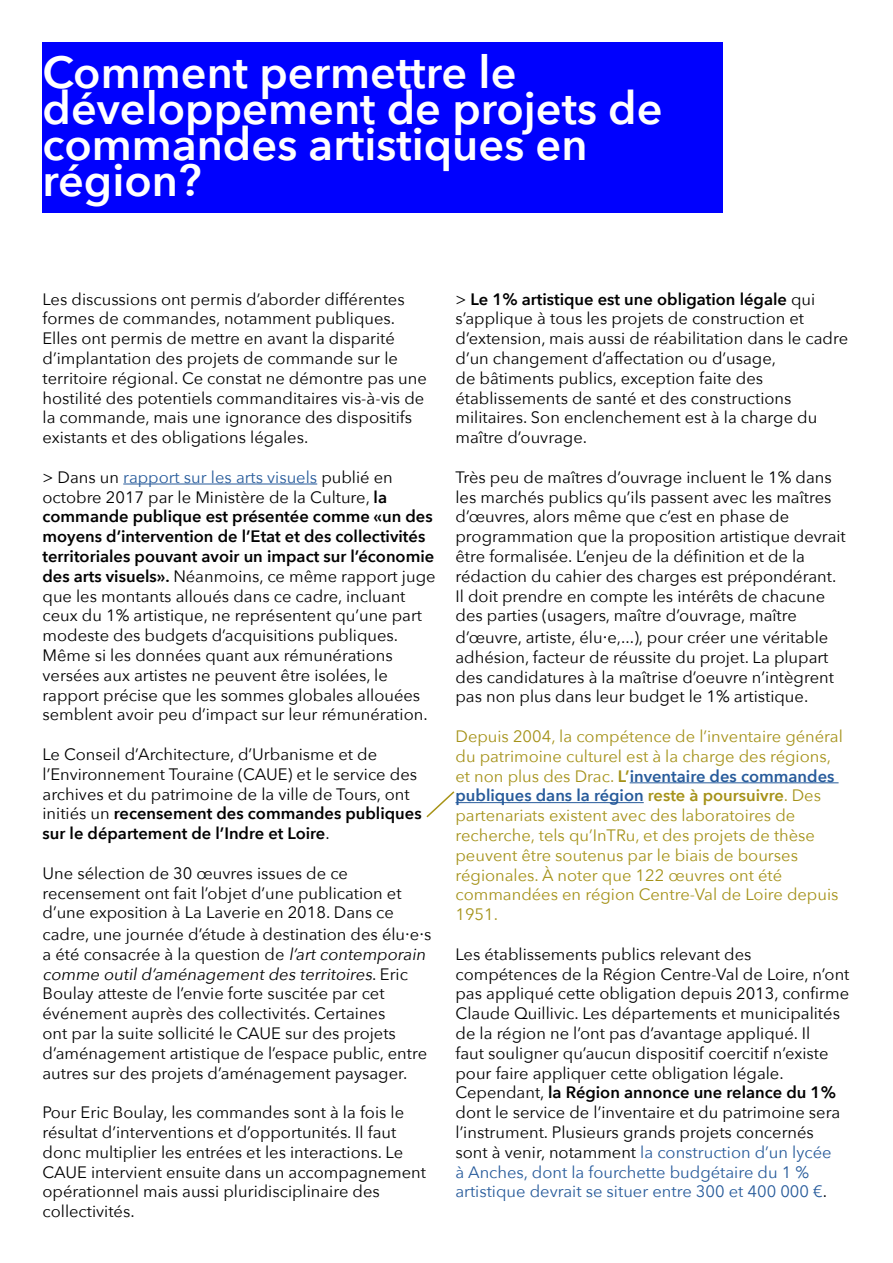
<style>
.page{position:relative;width:893px;height:1263px;background:#fff}
.page>*{position:absolute;margin:0;border:0;box-sizing:border-box;transform-origin:0 0}
.t1{font:600 45px/36px "Avenir Next";color:#fff}
.t2{font:16.5px/19.8px "Avenir Next";color:#000}
.t3{font:16.5px/19.8px "Avenir Next";color:#a59219}
.s1{color:#275b9b}
.s2{font-weight:600}
.s3{font-size:18px}
.s4{font-style:italic}
.s5{font-weight:600;color:#275b9b}
</style>
<div class="page">
<hr style="left:123px;top:484px;width:194px;height:1px;background:#275b9b">
<hr style="left:630px;top:782px;width:209px;height:1px;background:#275b9b">
<hr style="left:455px;top:802px;width:189px;height:1px;background:#275b9b">
<div style="left:43px;top:43px;width:680px;height:170px;background:#0001fe"></div>
<svg style="left:426px;top:791px;width:30px;height:27px"></svg>
<h1 class="t1" style="left:43px;top:54px;width:622px">Comment permettre le développement de projets de commandes artistiques en région?</h1>
<p class="t2" style="left:43px;top:289px;width:386px">Les discussions ont permis d’aborder différentes formes de commandes, notamment publiques.<br>Elles ont permis de mettre en avant la disparité d’implantation des projets de commande sur le territoire régional. Ce constat ne démontre pas une hostilité des potentiels commanditaires vis-à-vis de la commande, mais une ignorance des dispositifs existants et des obligations légales.</p>
<p class="t2" style="left:43px;top:467px;width:395px">&gt; Dans un <span class="s1">rapport sur les arts visuels</span> publié en octobre 2017 par le Ministère de la Culture, <span class="s2">la commande publique est présentée comme «un des moyens d’intervention de l’Etat et des collectivités territoriales pouvant avoir un impact sur l’économie des arts visuels».</span> Néanmoins, ce même rapport juge que les montants alloués dans ce cadre, incluant ceux du 1% artistique, ne représentent qu’une part modeste des budgets d’acquisitions publiques.<br>Même si les données quant aux rémunérations versées aux artistes ne peuvent être isolées, le rapport précise que les sommes globales allouées semblent avoir peu d’impact sur leur rémunération.</p>
<p class="t2" style="left:43px;top:744px;width:381px">Le Conseil d’Architecture, d’Urbanisme et de l’Environnement Touraine (CAUE) et le service des archives et du patrimoine de la ville de Tours, ont initiés un <span class="s2">recensement des commandes publiques sur le département de l’Indre et Loire</span>.</p>
<p class="t2" style="left:43px;top:863px;width:361px">Une sélection de 30 œuvres issues de ce recensement ont fait l’objet d’une publication et d’une exposition à La Laverie en 2018. Dans ce</p>
<p class="t2" style="left:43px;top:924px;width:390px">cadre, une journée d’étude à destination des élu<span class="s3">·</span>e<span class="s3">·</span>s a été consacrée à la question de <span class="s4">l’art contemporain comme outil d’aménagement des territoires</span>. E r i c Boulay atteste de l’envie forte suscitée par cet événement auprès des collectivités. Certaines<br>ont par la suite sollicité le CAUE sur des projets d’aménagement artistique de l’espace public, entre autres sur des projets d’aménagement paysager.</p>
<p class="t2" style="left:43px;top:1102px;width:385px">Pour Eric Boulay, les commandes sont à la fois le résultat d’interventions et d’opportunités. Il faut donc multiplier les entrées et les interactions. Le CAUE intervient ensuite dans un accompagnement opérationnel mais aussi pluridisciplinaire des collectivités.</p>
<p class="t2" style="left:455px;top:289px;width:394px">&gt; <span class="s2">Le 1% artistique est une obligation légale</span> qui s’applique à tous les projets de construction et d’extension, mais aussi de réabilitation dans le cadre d’un changement d’affectation ou d’usage,<br>de bâtiments publics, exception faite des établissements de santé et des constructions militaires. Son enclenchement est à la charge du maître d’ouvrage.</p>
<p class="t2" style="left:455px;top:467px;width:392px">Très peu de maîtres d’ouvrage incluent le 1% dans les marchés publics qu’ils passent avec les maîtres d’œuvres, alors même que c’est en phase de programmation que la proposition artistique devrait être formalisée. L’enjeu de la définition et de la rédaction du cahier des charges est prépondérant.<br>Il doit prendre en compte les intérêts de chacune des parties (usagers, maître d’ouvrage, maître</p>
<p class="t2" style="left:455px;top:627px;width:380px">d’œuvre, artiste, élu<span class="s3">·</span>e,...), pour créer une véritable adhésion, facteur de réussite du projet. La plupart des candidatures à la maîtrise d’oeuvre n’intègrent pas non plus dans leur budget le 1% artistique.</p>
<p class="t3" style="left:455px;top:726px;width:389px">Depuis 2004, la compétence de l’inventaire général du patrimoine culturel est à la charge des régions, et non plus des Drac. <span class="s2">L’</span><span class="s5">inventaire des commandes publiques dans la région</span> <span class="s2">reste à poursuivre</span>. Des partenariats existent avec des laboratoires de recherche, tels qu’InTRu, et des projets de thèse peuvent être soutenus par le biais de bourses régionales. À noter que 122 œuvres ont été commandées en région Centre-Val de Loire depuis 1951.</p>
<p class="t2" style="left:455px;top:944px;width:395px">Les établissements publics relevant des compétences de la Région Centre-Val de Loire, n’ont pas appliqué cette obligation depuis 2013, confirme Claude Quillivic. Les départements et municipalités de la région ne l’ont pas d’avantage appliqué. Il<br>faut souligner qu’aucun dispositif coercitif n’existe pour faire appliquer cette obligation légale.<br>Cependant, <span class="s2">la Région annonce une relance du 1% </span>dont le service de l’inventaire et du patrimoine sera l’instrument. Plusieurs grands projets concernés sont à venir, notamment <span class="s1">la construction d’un lycée<br>à Anches, dont la fourchette budgétaire du 1 % artistique devrait se situer entre 300 et 400 000 €</span>.</p>
</div>
